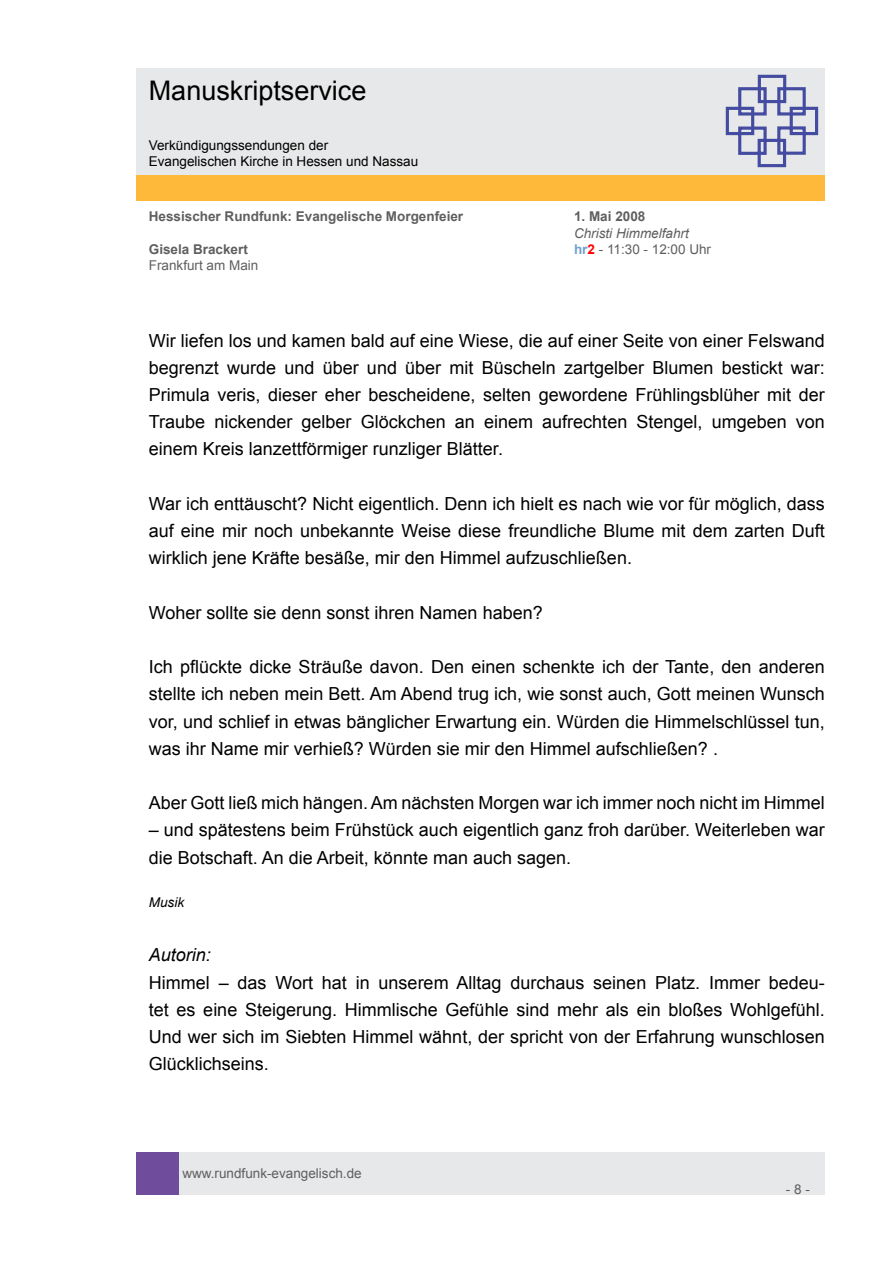
<style>
.page{position:relative;width:893px;height:1263px;background:#fff}
.page>*{position:absolute;margin:0;border:0;box-sizing:border-box;transform-origin:0 0}
.t1{font:27px "Arial";color:#000}
.t2{font:18px/27.2px "Arial";color:#000;text-align:justify}
.t3{font:italic 18px "Arial";color:#000}
.t4{font:700 13.5px "Arial";color:#5f5f5f}
.t5{font:13.5px "Arial";color:#5f5f5f}
.t6{font:13.5px/16.2px "Arial";color:#000}
.t7{font:italic 13.5px "Arial";color:#5f5f5f}
.t8{font:italic 13.5px "Arial";color:#000}
.s1{font-weight:700;color:#71a0cc}
.s2{font-weight:700;color:#f00}
</style>
<div class="page">
<div style="left:179px;top:1152px;width:646px;height:43px;background:#e7e8e9"></div>
<div style="left:136px;top:1152px;width:43px;height:43px;background:#704c9c"></div>
<div style="left:136px;top:175px;width:689px;height:26px;background:#ffb93a"></div>
<div style="left:136px;top:68px;width:689px;height:106px;background:#e7e8e9"></div>
<svg style="left:725px;top:74px;width:94px;height:94px"></svg>
<h1 class="t1" style="left:149px;top:73px;width:219px">Manuskriptservice</h1>
<p class="t6" style="left:149px;top:137px;width:271px">Verkündigungssendungen der<br>Evangelischen Kirche in Hessen und Nassau</p>
<p class="t4" style="left:149px;top:208px;width:316px">Hessischer Rundfunk: Evangelische Morgenfeier</p>
<p class="t4" style="left:574px;top:208px;width:73px">1. Mai 2008</p>
<p class="t7" style="left:574px;top:224px;width:116px">Christi Himmelfahrt</p>
<p class="t4" style="left:149px;top:240px;width:101px">Gisela Brackert</p>
<p class="t5" style="left:574px;top:240px;width:139px"><span class="s1">hr</span><span class="s2">2</span> - 11 :30 - 1 2:00 Uhr</p>
<p class="t5" style="left:149px;top:256px;width:111px">Frankfurt am Main</p>
<p class="t2" style="left:149px;top:327px;width:678px">Wir liefen los und kamen bald auf eine Wiese, die auf einer Seite von einer Felswand begrenzt wurde und über und über mit Büscheln zartgelber Blumen bestickt war:<br>Primula veris, dieser eher bescheidene, selten gewordene Frühlingsblüher mit der Traube nickender gelber Glöckchen an einem aufrechten Stengel, umgeben von einem Kreis lanzettförmiger runzliger Blätter.</p>
<p class="t2" style="left:149px;top:490px;width:678px">War ich enttäuscht? Nicht eigentlich. Denn ich hielt es nach wie vor für möglich, dass auf eine mir noch unbekannte Weise diese freundliche Blume mit dem zarten Duft wirklich jene Kräfte besäße, mir den Himmel aufzuschließen.</p>
<p class="t2" style="left:149px;top:599px;width:395px">Woher sollte sie denn sonst ihren Namen haben?</p>
<p class="t2" style="left:149px;top:653px;width:678px">Ich pflückte dicke Sträuße davon. Den einen schenkte ich der Tante, den anderen stellte ich neben mein Bett. Am Abend trug ich, wie sonst auch, Gott meinen Wunsch vor, und schlief in etwas bänglicher Erwartung ein. Würden die Himmelschlüssel tun, was ihr Name mir verhieß? Würden sie mir den Himmel aufschließen? .</p>
<p class="t2" style="left:149px;top:789px;width:678px">Aber Gott ließ mich hängen. Am nächsten Morgen war ich immer noch nicht im Himmel</p>
<p class="t2" style="left:149px;top:817px;width:678px">– und spätestens beim Frühstück auch eigentlich ganz froh darüber. Weiterleben war die Botschaft. An die Arbeit, könnte man auch sagen.</p>
<p class="t8" style="left:149px;top:893px;width:37px">Musik</p>
<p class="t3" style="left:149px;top:943px;width:64px">Autorin:</p>
<p class="t2" style="left:149px;top:969px;width:678px">Himmel – das Wort hat in unserem Alltag durchaus seinen Platz. Immer bedeu&shy;tet es eine Steigerung. Himmlische Gefühle sind mehr als ein bloßes Wohlgefühl.<br>Und wer sich im Siebten Himmel wähnt, der spricht von der Erfahrung wunschlosen Glücklichseins.</p>
<p class="t5" style="left:182px;top:1164px;width:181px">www.rundfunk-evangelisch.de</p>
<p class="t5" style="left:786px;top:1180px;width:26px">- -</p>
</div>
